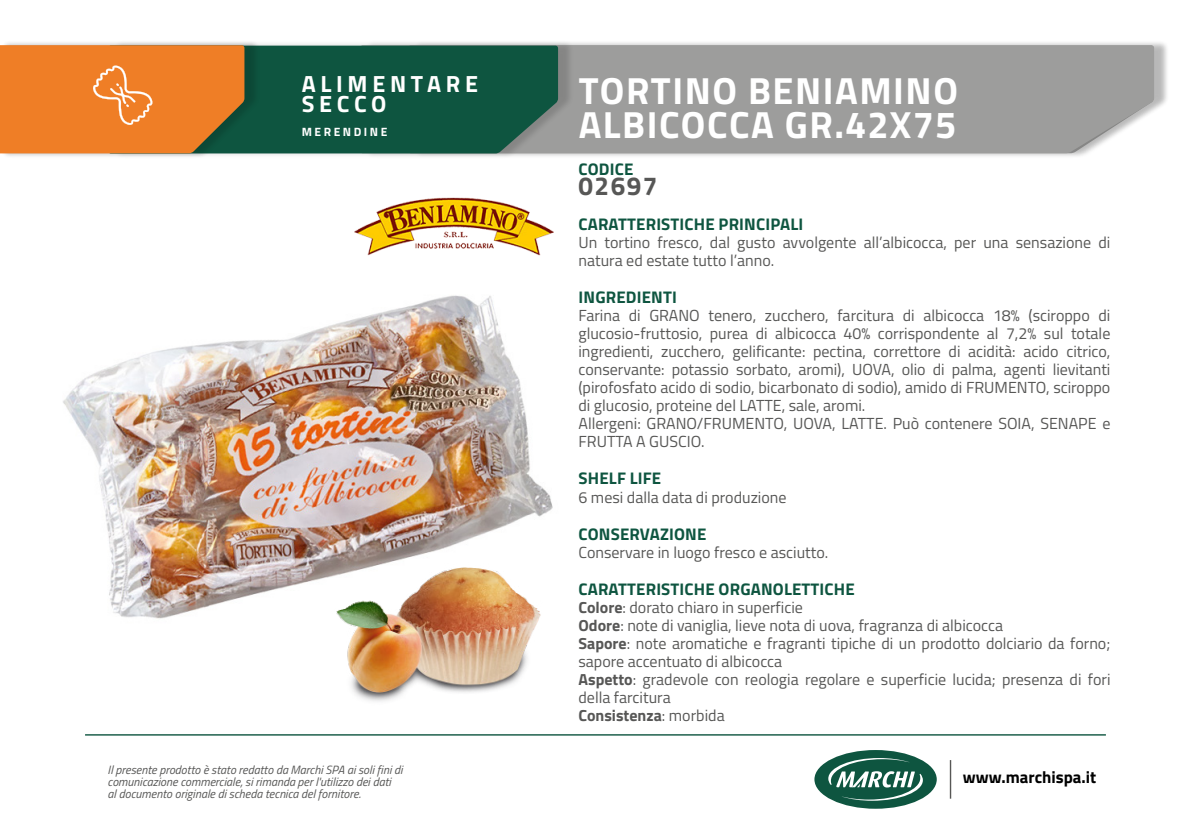
<style>
.page{position:relative;width:1191px;height:840px;background:#fff}
.page>*{position:absolute;margin:0;border:0;box-sizing:border-box;transform-origin:0 0}
.t1{font:700 37.8px/34.2px "Titillium Web";letter-spacing:.04em;color:#fff}
.t2{font:700 26px "Titillium Web";letter-spacing:.06em;color:#575756}
.t3{font:700 23.4px "Titillium Web";letter-spacing:.2em;color:#fff}
.t4{font:700 16.8px "Titillium Web";letter-spacing:.01em;color:#0e5540}
.t5{font:700 16.8px "Titillium Web";color:#000}
.t6{font:16px/18px "Titillium Web";color:#575756}
.t7{font:700 16px "Titillium Web";color:#575756}
.t8{font:italic 12px/12px "Titillium Web";color:#575756}
.t9{font:700 12px "Titillium Web";letter-spacing:.21em;color:#fff}
.s1{font-weight:700}
.s2{font-weight:400}
</style>
<div class="page">
<div style="left:365px;top:40px;width:804px;height:119px;background:#000;opacity:.15"></div>
<div style="left:574px;top:45px;width:580px;height:108px;background:#9d9d9c"></div>
<div style="left:113px;top:40px;width:461px;height:119px;background:#000;opacity:.15"></div>
<div style="left:260px;top:46px;width:298px;height:107px;background:#0e5540"></div>
<div style="left:0;top:40px;width:260px;height:119px;background:#000;opacity:.15"></div>
<svg style="left:0;top:45px;width:244px;height:108px"></svg>
<img style="left:63px;top:295px;width:490px;height:324px">
<img style="left:355px;top:197px;width:198px;height:59px">
<img style="left:317px;top:550px;width:235px;height:152px">
<hr style="left:949px;top:759px;width:2px;height:39px;background:#575756">
<div style="left:814px;top:749px;width:122px;height:59px;background:#0e5540;border-radius:50%"></div>
<svg style="left:828px;top:757px;width:95px;height:43px"></svg>
<hr style="left:85px;top:733px;width:1021px;height:2px;background:#0e5540">
<p class="t3" style="left:302px;top:66px;width:178px">ALIMENTARE</p>
<p class="t3" style="left:302px;top:86px;width:86px">SECCO</p>
<p class="t9" style="left:302px;top:122px;width:87px">MERENDINE</p>
<p class="t8" style="left:108px;top:762px;width:296px">Il presente prodotto è stato redatto da Marchi SPA ai soli fini di comunicazione commerciale, si rimanda per l'utilizzo dei dati<br>al documento originale di scheda tecnica del fornitore.</p>
<p class="t1" style="left:578px;top:71px;width:381px">TORTINO BENIAMINO<br>ALBICOCCA GR.42X75</p>
<p class="t1" style="left:582px;top:71px;width:473px">LE CAMEMBERT LONG LIFE<br>G.125 X24</p>
<p class="t4" style="left:578px;top:156px;width:56px">CODICE</p>
<p class="t2" style="left:578px;top:166px;width:81px">02697</p>
<p class="t4" style="left:578px;top:211px;width:226px">CARATTERISTICHE PRINCIPALI</p>
<p class="t6" style="left:578px;top:233px;width:533px">Un tortino fresco, dal gusto avvolgente all’albicocca, per una sensazione di natura ed estate tutto l’anno.</p>
<p class="t4" style="left:578px;top:284px;width:100px">INGREDIENTI</p>
<p class="t6" style="left:578px;top:306px;width:533px;text-align:justify">Farina di GRANO tenero, zucchero, farcitura di albicocca 18% (sciroppo di glucosio-fruttosio, purea di albicocca 40% corrispondente al 7,2% sul totale ingredienti, zucchero, gelificante: pectina, correttore di acidità: acido citrico, conservante: potassio sorbato, aromi), UOVA, olio di palma, agenti lievitanti (pirofosfato acido di sodio, bicarbonato di sodio), amido di FRUMENTO, sciroppo di glucosio, proteine del LATTE, sale, aromi.</p>
<p class="t6" style="left:578px;top:414px;width:533px">Allergeni: GRANO/FRUMENTO, UOVA, LATTE. Può contenere SOIA, SENAPE e<br>FRUTTA A GUSCIO.</p>
<p class="t4" style="left:578px;top:465px;width:84px">SHELF LIFE</p>
<p class="t6" style="left:578px;top:487px;width:210px">6 mesi dalla data di produzione</p>
<p class="t4" style="left:578px;top:520px;width:129px">CONSERVAZIONE</p>
<p class="t6" style="left:578px;top:542px;width:251px">Conservare in luogo fresco e asciutto.</p>
<p class="t4" style="left:578px;top:575px;width:278px">CARATTERISTICHE ORGANOLETTICHE</p>
<p class="t6" style="left:578px;top:597px;width:226px"><span class="s1">Colore</span>: dorato chiaro in superficie</p>
<p class="t6" style="left:578px;top:615px;width:426px"><span class="s1">Odore</span>: note di vaniglia, lieve nota di uova, fragranza di albicocca</p>
<p class="t6" style="left:578px;top:633px;width:533px"><span class="s1">Sapore</span>: note aromatiche e fragranti tipiche di un prodotto dolciario da forno; sapore accentuato di albicocca</p>
<p class="t6" style="left:578px;top:669px;width:533px"><span class="s1">Aspetto</span>: gradevole con reologia regolare e superficie lucida; presenza di fori della farcitura</p>
<p class="t7" style="left:578px;top:702px;width:148px">Consistenza<span class="s2">: morbida</span></p>
<p class="t5" style="left:963px;top:764px;width:135px">www.marchispa.it</p>
</div>
